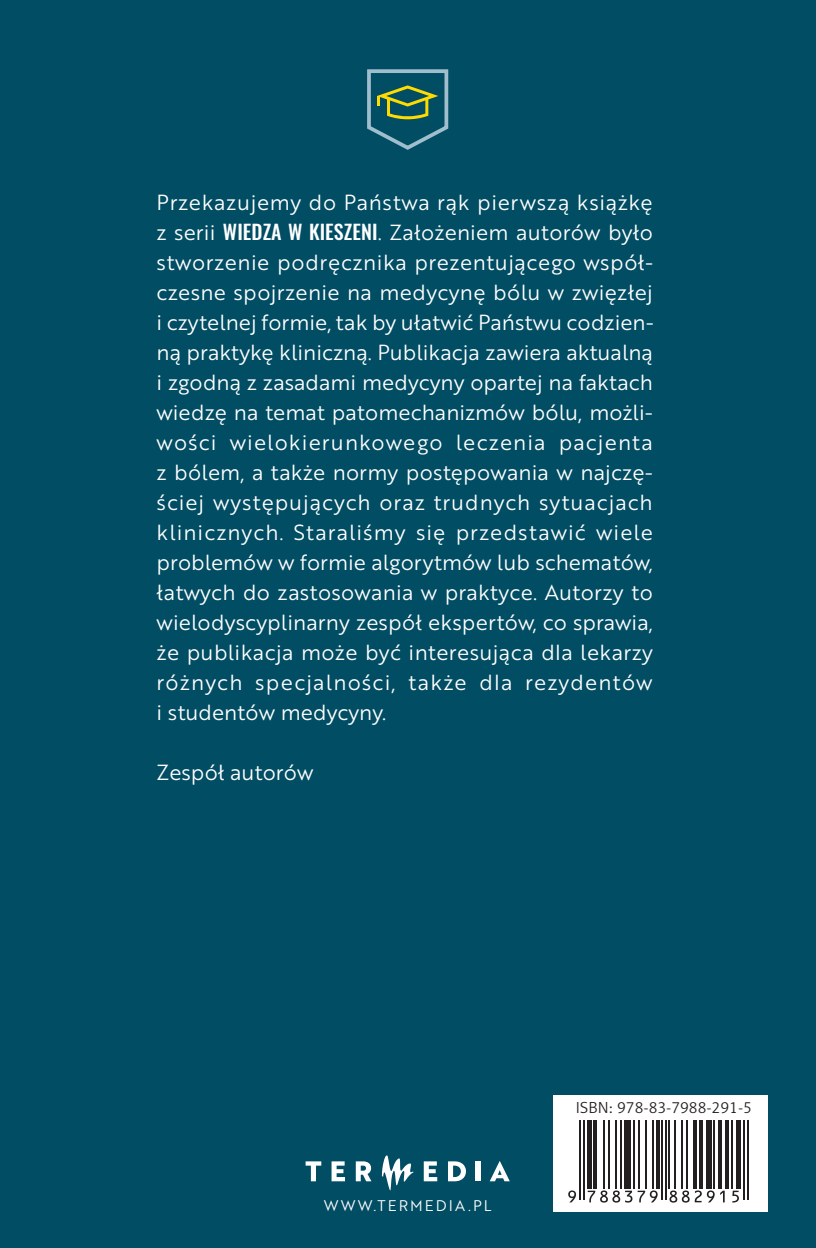
<style>
.page{position:relative;width:816px;height:1248px;background:#fff}
.page>*{position:absolute;margin:0;border:0;box-sizing:border-box;transform-origin:0 0}
.t1{font:21.25px/30px "Brother 1816 Book";letter-spacing:.02em;color:#fff;text-align:justify}
.t2{font:21.25px "Brother 1816 Book";color:#fff}
.t3{font:16.25px "Naomi Sans EFN Light";color:#231f20}
.t4{font:15px "Brother 1816 Book";letter-spacing:.14em;color:#fff}
.s1{font-family:"Oswald";font-weight:500;font-size:20px}
</style>
<div class="page">
<div style="left:0;top:0;width:816px;height:1247px;background:#004d64"></div>
<svg style="left:367px;top:69px;width:82px;height:81px"></svg>
<svg style="left:382px;top:1155px;width:32px;height:35px"></svg>
<svg style="left:305px;top:1161px;width:16px;height:20px"></svg>
<svg style="left:331px;top:1161px;width:14px;height:20px"></svg>
<svg style="left:356px;top:1161px;width:15px;height:20px"></svg>
<svg style="left:424px;top:1161px;width:13px;height:20px"></svg>
<svg style="left:448px;top:1161px;width:18px;height:20px"></svg>
<div style="left:475px;top:1161px;width:5px;height:20px;background:#fff"></div>
<svg style="left:490px;top:1161px;width:20px;height:20px"></svg>
<div style="left:553px;top:1094px;width:214px;height:117px;background:#fff"></div>
<hr style="left:579px;top:1119px;width:2px;height:80px;background:#231f20">
<hr style="left:583px;top:1119px;width:1px;height:80px;background:#231f20">
<hr style="left:587px;top:1119px;width:4px;height:69px;background:#231f20">
<hr style="left:594px;top:1119px;width:3px;height:69px;background:#231f20">
<hr style="left:603px;top:1119px;width:1px;height:69px;background:#231f20">
<hr style="left:608px;top:1119px;width:1px;height:69px;background:#231f20">
<hr style="left:615px;top:1119px;width:1px;height:69px;background:#231f20">
<hr style="left:620px;top:1119px;width:2px;height:69px;background:#231f20">
<div style="left:624px;top:1119px;width:7px;height:69px;background:#231f20"></div>
<hr style="left:633px;top:1119px;width:1px;height:69px;background:#231f20">
<hr style="left:638px;top:1119px;width:1px;height:69px;background:#231f20">
<hr style="left:645px;top:1119px;width:2px;height:69px;background:#231f20">
<hr style="left:652px;top:1119px;width:2px;height:69px;background:#231f20">
<hr style="left:656px;top:1119px;width:3px;height:69px;background:#231f20">
<hr style="left:661px;top:1119px;width:2px;height:80px;background:#231f20">
<hr style="left:665px;top:1119px;width:1px;height:80px;background:#231f20">
<hr style="left:668px;top:1119px;width:2px;height:69px;background:#231f20">
<hr style="left:674px;top:1119px;width:1px;height:69px;background:#231f20">
<hr style="left:681px;top:1119px;width:1px;height:69px;background:#231f20">
<hr style="left:686px;top:1119px;width:1px;height:69px;background:#231f20">
<hr style="left:693px;top:1119px;width:3px;height:69px;background:#231f20">
<hr style="left:699px;top:1119px;width:3px;height:69px;background:#231f20">
<div style="left:706px;top:1119px;width:5px;height:69px;background:#231f20"></div>
<hr style="left:713px;top:1119px;width:1px;height:69px;background:#231f20">
<hr style="left:718px;top:1119px;width:3px;height:69px;background:#231f20">
<hr style="left:725px;top:1119px;width:3px;height:69px;background:#231f20">
<hr style="left:731px;top:1119px;width:1px;height:69px;background:#231f20">
<div style="left:736px;top:1119px;width:5px;height:69px;background:#231f20"></div>
<hr style="left:743px;top:1119px;width:1px;height:80px;background:#231f20">
<hr style="left:747px;top:1119px;width:1px;height:80px;background:#231f20">
<svg style="left:568px;top:1190px;width:8px;height:12px"></svg>
<svg style="left:587px;top:1190px;width:70px;height:12px"></svg>
<svg style="left:669px;top:1190px;width:32px;height:12px"></svg>
<svg style="left:707px;top:1190px;width:7px;height:12px"></svg>
<svg style="left:720px;top:1190px;width:4px;height:12px"></svg>
<svg style="left:732px;top:1190px;width:7px;height:12px"></svg>
<p class="t1" style="left:156px;top:186px;width:499px">Przekazujemy do Państwa rąk pierwszą książkę z serii <span class="s1">WIEDZA W KIESZENI</span>. Założeniem autorów było stworzenie podręcznika prezentującego współ&shy;czesne spojrzenie na medycynę bólu w zwięzłej i czytelnej formie, tak by ułatwić Państwu codzien&shy;ną praktykę kliniczną. Publikacja zawiera aktualną i zgodną z zasadami medycyny opartej na faktach wiedzę na temat patomechanizmów bólu, możli&shy;wości wielokierunkowego leczenia pacjenta z bólem, a także normy postępowania w najczę&shy;ściej występujących oraz trudnych sytuacjach klinicznych. Staraliśmy się przedstawić wiele problemów w formie algorytmów lub schematów, łatwych do zastosowania w praktyce. Autorzy to wielodyscyplinarny zespół ekspertów, co sprawia, że publikacja może być interesująca dla lekarzy różnych specjalności, także dla rezydentów i studentów medycyny.</p>
<p class="t2" style="left:156px;top:756px;width:158px">Zespół autorów</p>
<p class="t4" style="left:324px;top:1194px;width:169px">WWW.TERMEDIA.PL</p>
<p class="t3" style="left:575px;top:1098px;width:178px">ISBN: 978-83-7988-291-5</p>
</div>
